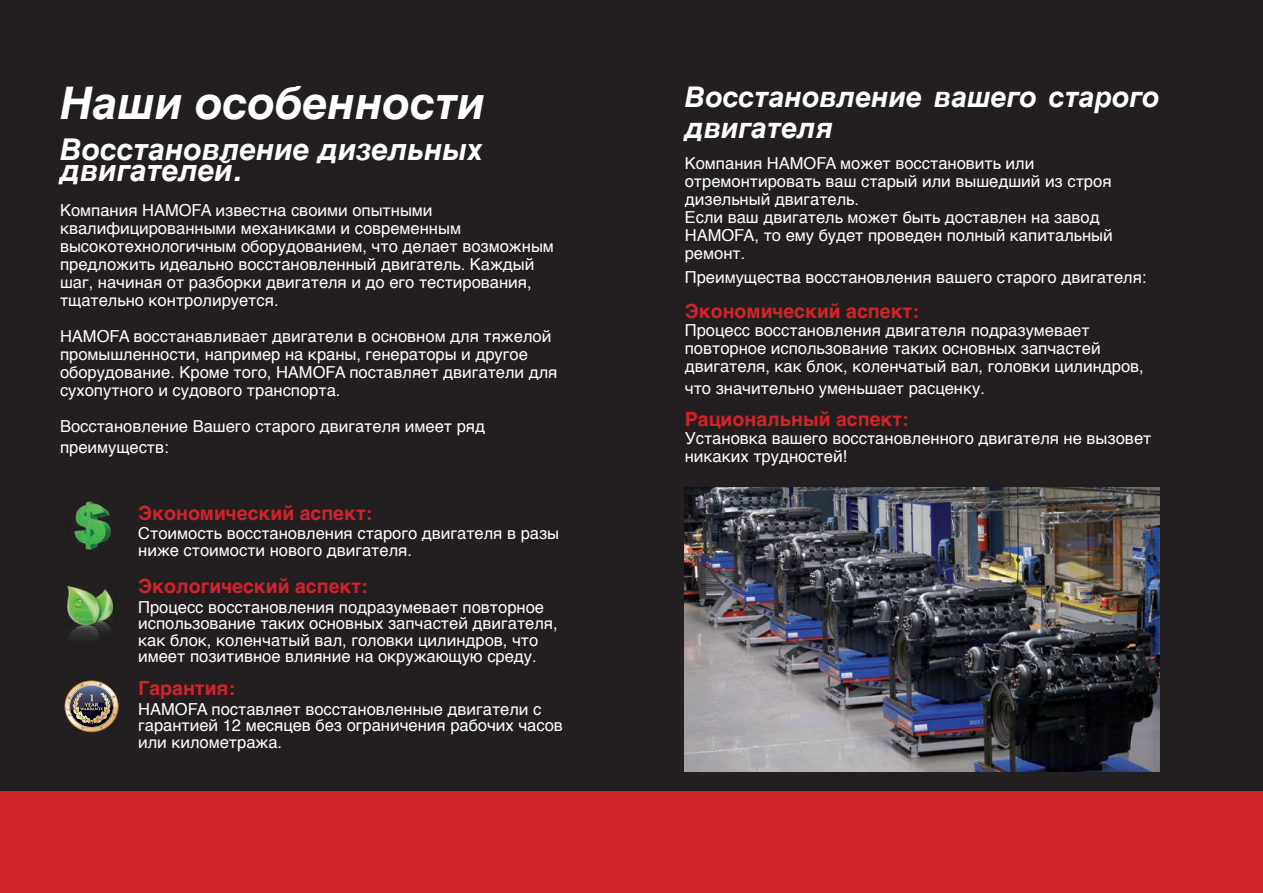
<style>
.page{position:relative;width:1263px;height:893px;background:#231f20}
.page>*{position:absolute;margin:0;border:0;box-sizing:border-box;transform-origin:0 0}
.t1{font:italic 700 45px "Helvetica";color:#fff}
.t2{font:italic 700 30px "Helvetica";color:#fff}
.t3{font:italic 700 28.5px/31.5px "Helvetica";color:#fff}
.t4{font:700 19.5px "Helvetica";color:#d1232a}
.t5{font:16.5px/18px "Helvetica";color:#fff}
</style>
<div class="page">
<div style="left:0;top:792px;width:1263px;height:101px;background:#d1232a"></div>
<img style="left:685px;top:488px;width:475px;height:284px">
<img style="left:74px;top:501px;width:37px;height:49px">
<img style="left:67px;top:585px;width:46px;height:53px">
<svg style="left:64px;top:680px;width:55px;height:52px"></svg>
<h1 class="t1" style="left:60px;top:66px;width:427px">Наши особенности</h1>
<h2 class="t2" style="left:60px;top:125px;width:424px">Восстановление дизельных</h2>
<h2 class="t2" style="left:60px;top:146px;width:183px">двигателей.</h2>
<p class="t5" style="left:60px;top:202px;width:495px">Компания HAMOFA известна своими опытными квалифицированными механиками и современным высокотехнологичным оборудованием, что делает возможным предложить идеально восстановленный двигатель. Каждый шаг, начиная от разборки двигателя и до его тестирования, тщательно контролируется.</p>
<p class="t5" style="left:60px;top:328px;width:499px">HAMOFA восстанавливает двигатели в основном для тяжелой промышленности, например на краны, генераторы и другое оборудование. Кроме того, HAMOFA поставляет двигатели для сухопутного и судового транспорта.</p>
<p class="t5" style="left:60px;top:416px;width:427px;line-height:21px">Восстановление Вашего старого двигателя имеет ряд преимуществ:</p>
<p class="t4" style="left:138px;top:497px;width:236px">Экономический аспект:</p>
<p class="t5" style="left:138px;top:526px;width:422px;line-height:16.5px">Стоимость восстановления старого двигателя в разы ниже стоимости нового двигателя.</p>
<p class="t4" style="left:138px;top:571px;width:231px">Экологический аспект:</p>
<p class="t5" style="left:138px;top:599px;width:421px;line-height:16.5px">Процесс восстановления подразумевает повторное использование таких основных запчастей двигателя, как блок, коленчатый вал, головки цилиндров, что имеет позитивное влияние на окружающую среду.</p>
<p class="t4" style="left:138px;top:673px;width:98px">Гарантия:</p>
<p class="t5" style="left:138px;top:701px;width:426px;line-height:16.5px">HAMOFA поставляет восстановленные двигатели с гарантией 12 месяцев без ограничения рабочих часов или километража.</p>
<h3 class="t3" style="left:685px;top:81px;width:476px">Восстановление вашего старого двигателя</h3>
<p class="t5" style="left:685px;top:155px;width:429px">Компания HAMOFA может восстановить или отремонтировать ваш старый или вышедший из строя дизельный двигатель.<br>Если ваш двигатель может быть доставлен на завод HAMOFA, то ему будет проведен полный капитальный ремонт.</p>
<p class="t5" style="left:685px;top:269px;width:463px">Преимущества восстановления вашего старого двигателя:</p>
<p class="t4" style="left:685px;top:295px;width:236px">Экономический аспект:</p>
<p class="t5" style="left:685px;top:322px;width:460px">Процесс восстановления двигателя подразумевает повторное использование таких основных запчастей двигателя, как блок, коленчатый вал, головки цилиндров,</p>
<p class="t5" style="left:685px;top:379px;width:302px">что значительно уменьшает расценку.</p>
<p class="t4" style="left:685px;top:403px;width:225px">Рациональный аспект:</p>
<p class="t5" style="left:685px;top:429px;width:468px">Установка вашего восстановленного двигателя не вызовет никаких трудностей!</p>
</div>
